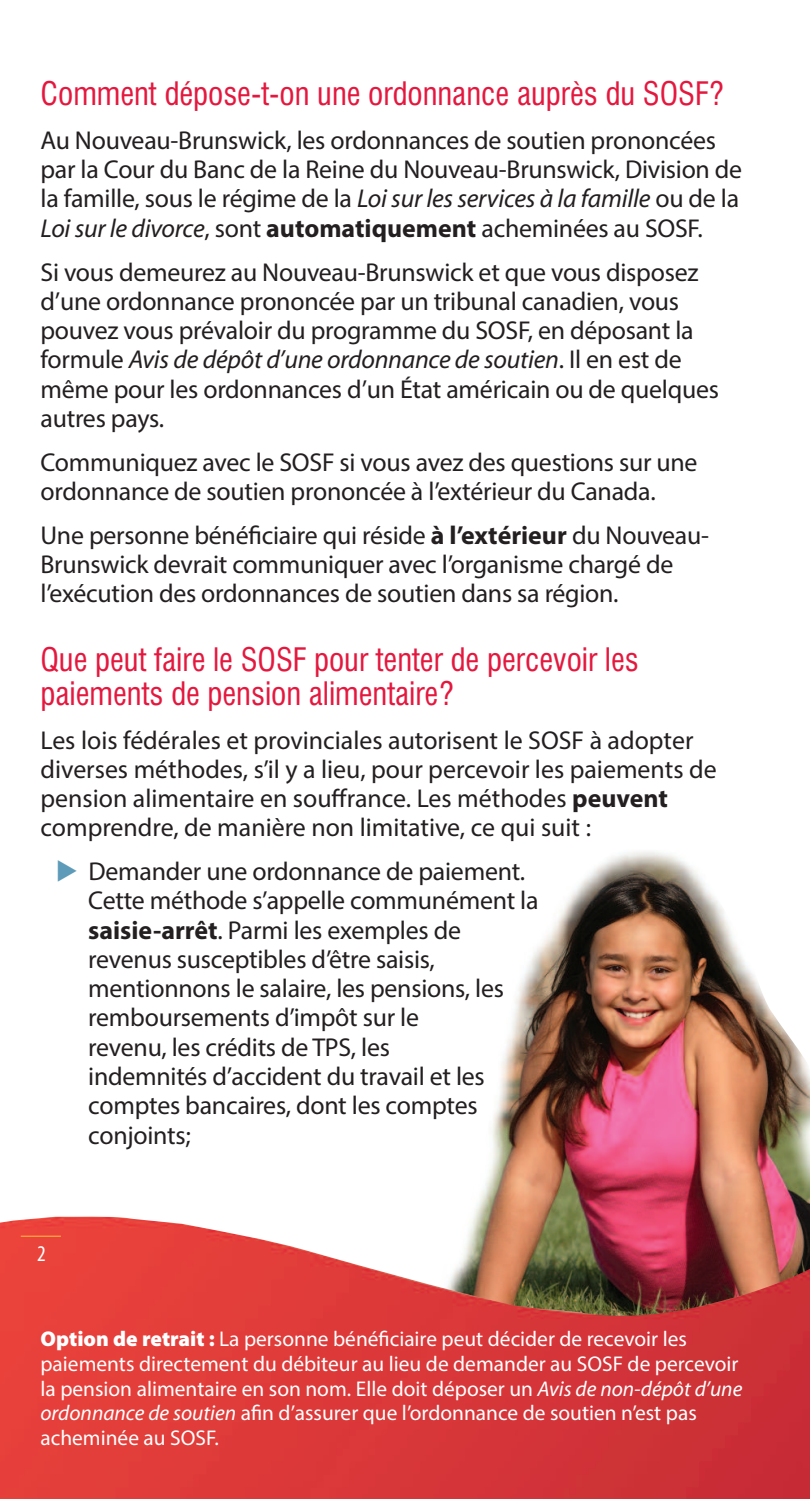
<style>
.page{position:relative;width:810px;height:1499px;background:#fff}
.page>*{position:absolute;margin:0;border:0;box-sizing:border-box;transform-origin:0 0}
.t1{font:31.5px/33.8px "Corporate Condensed";color:#e4183e}
.t2{font:25.88px/29.2px "Myriad Pro";letter-spacing:-.01em;color:#231f20}
.t3{font:italic 25.88px "Myriad";letter-spacing:-.01em;color:#231f20}
.t4{font:condensed 22.5px "Myriad";color:#fff}
.t5{font:21.38px/24.8px "Myriad Pro";color:#fff}
.s1{font-family:"Myriad";font-style:italic}
.s2{font-weight:700}
.s3{font-family:"Myriad Pro";font-style:normal}
.s4{color:#5e9bb9}
.s5{font-weight:900}
</style>
<div class="page">
<img style="left:474px;top:852px;width:336px;height:364px">
<img style="left:0;top:1216px;width:810px;height:282px">
<hr style="left:21px;top:1235px;width:40px;height:1px;background:#fcb53d">
<p class="t1" style="left:40px;top:77px;width:685px">Comment dépose-t-on une ordonnance auprès du SOSF?</p>
<p class="t2" style="left:40px;top:128px;width:703px">Au Nouveau-Brunswick, les ordonnances de soutien prononcées par la Cour du Banc de la Reine du Nouveau-Brunswick, Division de la famille, sous le régime de la <span class="s1">Loi sur les services à la famille</span> ou de la <span class="s1">Loi sur le divorce</span>, sont <span class="s2">automatiquement</span> acheminées au SOSF.</p>
<p class="t2" style="left:41px;top:259px;width:659px">Si vous demeurez au Nouveau-Brunswick et que vous disposez d’une ordonnance prononcée par un tribunal canadien, vous pouvez vous prévaloir du programme du SOSF, en déposant la</p>
<p class="t3" style="left:41px;top:350px;width:643px"><span class="s3">formule</span> Avis de dépôt d’une ordonnance de soutien<span class="s3">. Il en est de</span></p>
<p class="t2" style="left:41px;top:376px;width:680px">même pour les ordonnances d’un État américain ou de quelques autres pays.</p>
<p class="t2" style="left:41px;top:449px;width:659px">Communiquez avec le SOSF si vous avez des questions sur une ordonnance de soutien prononcée à l’extérieur du Canada.</p>
<p class="t2" style="left:41px;top:522px;width:670px">Une personne bénéficiaire qui réside <span class="s2">à l’extérieur</span> du Nouveau-<br>Brunswick devrait communiquer avec l’organisme chargé de l’exécution des ordonnances de soutien dans sa région.</p>
<p class="t1" style="left:40px;top:643px;width:600px">Que peut faire le SOSF pour tenter de percevoir les paiements de pension alimentaire?</p>
<p class="t2" style="left:40px;top:727px;width:678px">Les lois fédérales et provinciales autorisent le SOSF à adopter diverses méthodes, s’il y a lieu, pour percevoir les paiements de pension alimentaire en souffrance. Les méthodes <span class="s2">peuvent </span>comprendre, de manière non limitative, ce qui suit :</p>
<p class="t2" style="left:88px;top:859px;width:452px;text-indent:-32px"><span class="s4">◆</span> Demander une ordonnance de paiement.<br>Cette méthode s’appelle communément la <span class="s2">saisie-arrêt</span>. Parmi les exemples de revenus susceptibles d’être saisis, mentionnons le salaire, les pensions, les remboursements d’impôt sur le<br>revenu, les crédits de TPS, les<br>indemnités d’accident du travail et les comptes bancaires, dont les comptes conjoints;</p>
<p class="t4" style="left:37px;top:1245px;width:10px">2</p>
<p class="t5" style="left:40px;top:1328px;width:703px"><span class="s5">Option de retrait :</span> La personne bénéficiaire peut décider de recevoir les paiements directement du débiteur au lieu de demander au SOSF de percevoir la pension alimentaire en son nom. Elle doit déposer un <span class="s1">Avis de non-dépôt d’une ordonnance de soutien</span> afin d’assurer que l’ordonnance de soutien n’est pas acheminée au SOSF.</p>
</div>
